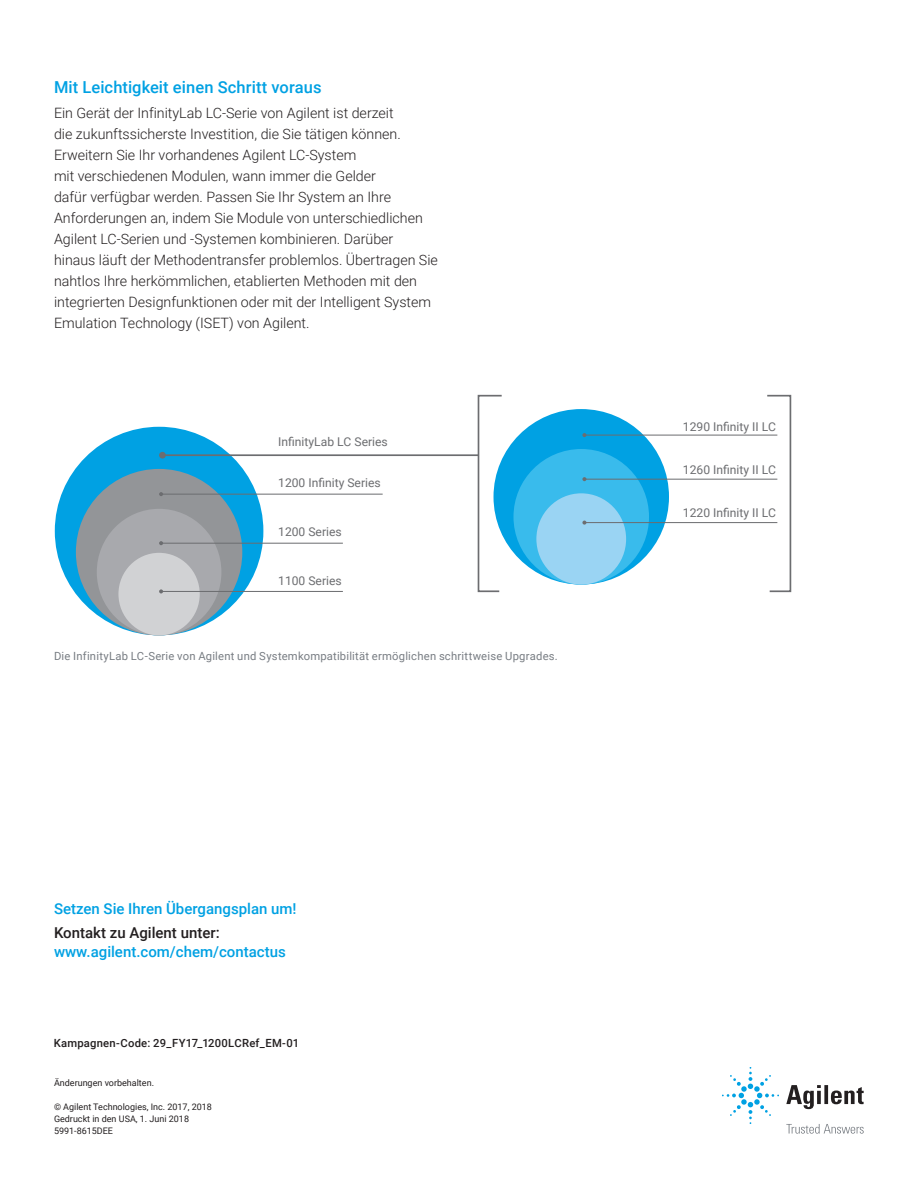
<style>
.page{position:relative;width:918px;height:1188px;background:#fff}
.page>*{position:absolute;margin:0;border:0;box-sizing:border-box;transform-origin:0 0}
.t1{font:500 16.5px "Roboto";letter-spacing:.005em;color:#00a1e3}
.t2{font:500 15px "Roboto";color:#00a1e3}
.t3{font:500 15px "Roboto";color:#231f20}
.t4{font:300 14.25px/21px "Roboto";color:#231f20}
.t5{font:12.15px "Roboto";color:#6c6d70}
.t6{font:11.25px "Roboto";letter-spacing:.02em;color:#787d83}
.t7{font:500 11.25px "Roboto";letter-spacing:.02em;color:#231f20}
.t8{font:9px/12px "Roboto";color:#231f20}
</style>
<div class="page">
<div style="left:55px;top:427px;width:208px;height:208px;background:#00a1e3;border-radius:50%"></div>
<div style="left:76px;top:469px;width:166px;height:166px;background:#939598;border-radius:50%"></div>
<div style="left:97px;top:509px;width:124px;height:126px;background:#a8a9ad;border-radius:50%"></div>
<div style="left:118px;top:553px;width:82px;height:82px;background:#d1d2d4;border-radius:50%"></div>
<hr style="left:162px;top:454px;width:316px;height:2px;background:#6c6d70">
<div style="left:159px;top:452px;width:7px;height:7px;background:#6c6d70;border-radius:50%"></div>
<hr style="left:161px;top:494px;width:222px;height:1px;background:#6c6d70">
<svg style="left:159px;top:492px;width:4px;height:4px"></svg>
<hr style="left:161px;top:543px;width:182px;height:1px;background:#6c6d70">
<svg style="left:159px;top:541px;width:4px;height:4px"></svg>
<hr style="left:161px;top:591px;width:182px;height:1px;background:#6c6d70">
<svg style="left:159px;top:589px;width:4px;height:4px"></svg>
<div style="left:494px;top:409px;width:175px;height:176px;background:#00a1e3;border-radius:50%"></div>
<div style="left:513px;top:449px;width:136px;height:136px;background:#39bbec;border-radius:50%"></div>
<div style="left:536px;top:493px;width:90px;height:92px;background:#9ad4f3;border-radius:50%"></div>
<hr style="left:584px;top:435px;width:193px;height:1px;background:#6c6d70">
<svg style="left:582px;top:433px;width:4px;height:4px"></svg>
<hr style="left:584px;top:479px;width:193px;height:1px;background:#6c6d70">
<svg style="left:582px;top:477px;width:4px;height:4px"></svg>
<hr style="left:584px;top:522px;width:193px;height:1px;background:#6c6d70">
<svg style="left:582px;top:521px;width:4px;height:4px"></svg>
<svg style="left:477px;top:395px;width:26px;height:198px"></svg>
<svg style="left:766px;top:395px;width:26px;height:198px"></svg>
<svg style="left:786px;top:1085px;width:78px;height:24px"></svg>
<svg style="left:722px;top:1067px;width:57px;height:57px"></svg>
<svg style="left:786px;top:1124px;width:78px;height:10px"></svg>
<p class="t1" style="left:54px;top:75px;width:269px">Mit Leichtigkeit einen Schritt voraus</p>
<p class="t4" style="left:54px;top:102px;width:385px">Ein Gerät der InfinityLab LC-Serie von Agilent ist derzeit<br>die zukunftssicherste Investition, die Sie tätigen können.<br>Erweitern Sie Ihr vorhandenes Agilent LC-System<br>mit verschiedenen Modulen, wann immer die Gelder<br>dafür verfügbar werden. Passen Sie Ihr System an Ihre Anforderungen an, indem Sie Module von unterschiedlichen Agilent LC-Serien und -Systemen kombinieren. Darüber hinaus läuft der Methodentransfer problemlos. Übertragen Sie nahtlos Ihre herkömmlichen, etablierten Methoden mit den integrierten Designfunktionen oder mit der Intelligent System Emulation Technology (ISET) von Agilent.</p>
<p class="t5" style="left:278px;top:434px;width:111px">InfinityLab LC Series</p>
<p class="t5" style="left:278px;top:475px;width:104px">1200 Infinity Series</p>
<p class="t5" style="left:278px;top:524px;width:65px">1200 Series</p>
<p class="t5" style="left:278px;top:572px;width:65px">1100 Series</p>
<p class="t6" style="left:54px;top:648px;width:505px">Die InfinityLab LC-Serie von Agilent und Systemkompatibilität ermöglichen schrittweise Upgrades.</p>
<p class="t2" style="left:54px;top:898px;width:244px">Setzen Sie Ihren Übergangsplan um!</p>
<p class="t3" style="left:54px;top:922px;width:167px">Kontakt zu Agilent unter:</p>
<p class="t2" style="left:54px;top:941px;width:233px">www.agilent.com/chem/contactus</p>
<p class="t7" style="left:54px;top:1035px;width:247px">Kampagnen-Code: 29_FY17_1200LCRef_EM-01</p>
<p class="t8" style="left:54px;top:1076px;width:102px">Änderungen vorbehalten.</p>
<p class="t8" style="left:54px;top:1100px;width:159px">© Agilent Technologies, Inc. 2017, 2018<br>Gedruckt in den USA, 1. Juni 2018<br>5991-8615DEE</p>
<p class="t5" style="left:683px;top:418px;width:95px">1290 Infinity II LC</p>
<p class="t5" style="left:683px;top:461px;width:95px">1260 Infinity II LC</p>
<p class="t5" style="left:683px;top:504px;width:95px">1220 Infinity II LC</p>
</div>
